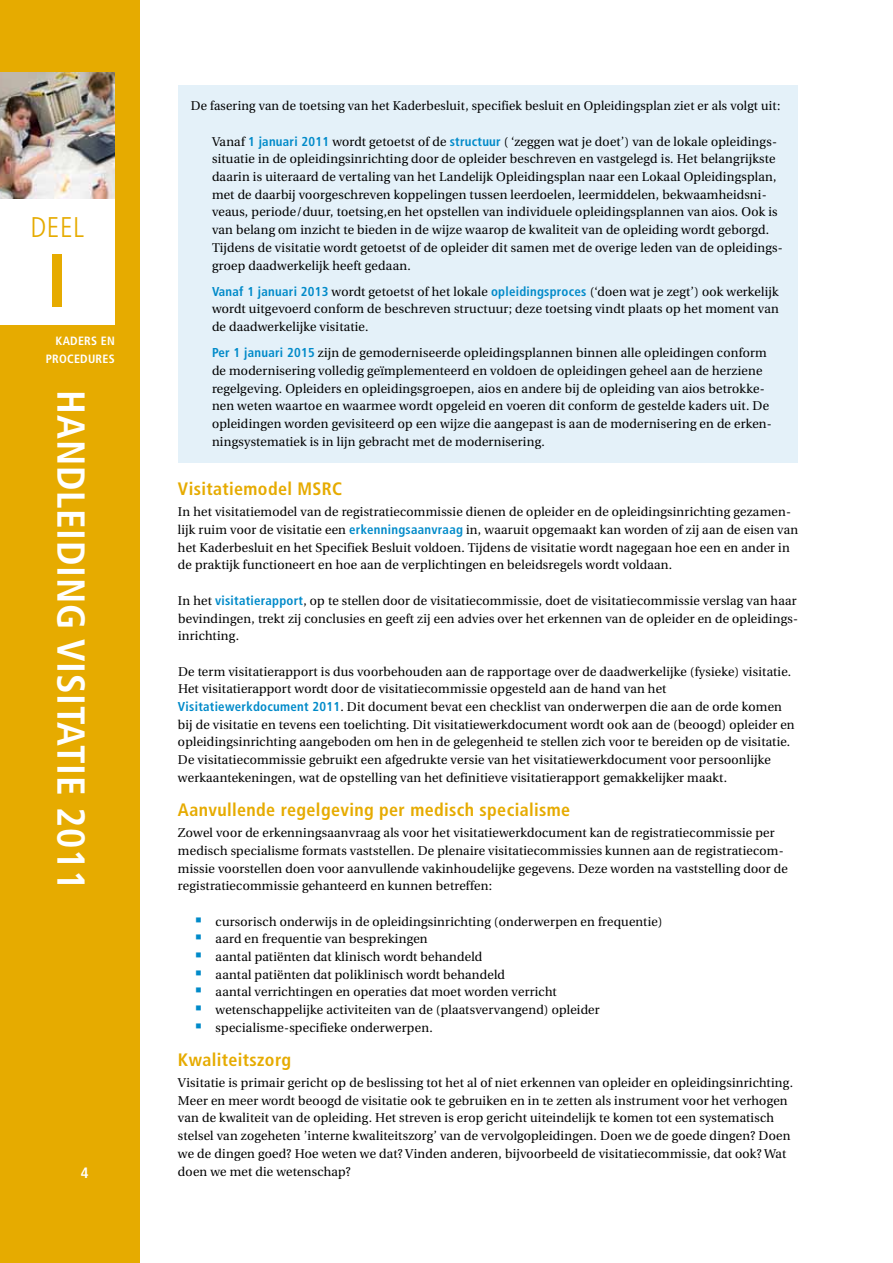
<style>
.page{position:relative;width:893px;height:1263px;background:#fff}
.page>*{position:absolute;margin:0;border:0;box-sizing:border-box;transform-origin:0 0}
.t1{font:700 condensed 75px "Frutiger LT Std";color:#e6ab00}
.t2{font:700 condensed 39px "Frutiger LT Std";letter-spacing:.02em;color:#fff}
.t3{font:300 condensed 28.5px "Frutiger LT Std";color:#e6ab00}
.t4{font:700 condensed 18px "Frutiger LT Std";letter-spacing:.02em;color:#e6ab00}
.t5{font:16.5px/17.7px "Utopia Headline";letter-spacing:.015em;color:#000}
.t6{font:700 condensed 15px "Frutiger LT Std";color:#fff}
.t7{font:700 condensed 12px/17.7px "Frutiger LT Std";letter-spacing:.02em;color:#fff;text-align:right}
.s1{font-family:"Frutiger LT Std";font-weight:700;font-stretch:condensed;font-size:12.9px;color:#008ac9}
</style>
<div class="page">
<div style="left:0;top:0;width:140px;height:1263px;background:#e6ab00"></div>
<div style="left:0;top:198px;width:115px;height:126px;background:#fff"></div>
<img style="left:0;top:72px;width:115px;height:126px">
<div style="left:178px;top:85px;width:620px;height:378px;background:#e4f1f9"></div>
<h3 class="t3" style="left:30px;top:211px;width:55px">Deel</h3>
<h1 class="t1" style="left:47px;top:236px;width:22px">I</h1>
<p class="t7" style="left:46px;top:332px;width:71px">Kaders en<br>Procedures</p>
<h2 class="t2" style="left:94px;top:390px;width:502px;rotate:90deg">handleiding Visitatie 2011</h2>
<p class="t6" style="left:81px;top:1164px;width:9px">4</p>
<p class="t5" style="left:191px;top:88px;width:591px;line-height:35.4px;text-align:right">De fasering van de toetsing van het Kaderbesluit, specifiek besluit en Opleidingsplan ziet er als volgt uit:<br>Vanaf <span class="s1">1 januari 2011</span> wordt getoetst of de <span class="s1">structuur</span> ( ‘zeggen wat je doet’) van de lokale opleidings-</p>
<p class="t5" style="left:212px;top:150px;width:572px">situatie in de opleidingsinrichting door de opleider beschreven en vastgelegd is. Het belangrijkste daarin is uiteraard de vertaling van het Landelijk Opleidingsplan naar een Lokaal Opleidingsplan, met de daarbij voorgeschreven koppelingen tussen leerdoelen, leermiddelen, bekwaamheidsni&shy;veaus, periode/duur, toetsing,en het opstellen van individuele opleidingsplannen van aios. Ook is van belang om inzicht te bieden in de wijze waarop de kwaliteit van de opleiding wordt geborgd.<br>Tijdens de visitatie wordt getoetst of de opleider dit samen met de overige leden van de opleidings&shy;groep daadwerkelijk heeft gedaan.</p>
<p class="t5" style="left:212px;top:283px;width:568px;text-align:justify"><span class="s1">Vanaf 1 januari 2013</span> wordt getoetst of het lokale <span class="s1">opleidingsproces</span> (‘doen wat je zegt’) ook werkelijk wordt uitgevoerd conform de beschreven structuur; deze toetsing vindt plaats op het moment van de daadwerkelijke visitatie.</p>
<p class="t5" style="left:212px;top:344px;width:561px"><span class="s1">Per 1 januari 2015</span> zijn de gemoderniseerde opleidingsplannen binnen alle opleidingen conform de modernisering volledig geïmplementeerd en voldoen de opleidingen geheel aan de herziene regelgeving. Opleiders en opleidingsgroepen, aios en andere bij de opleiding van aios betrokke&shy;nen weten waartoe en waarmee wordt opgeleid en voeren dit conform de gestelde kaders uit. De opleidingen worden gevisiteerd op een wijze die aangepast is aan de modernisering en de erken&shy;ningsystematiek is in lijn gebracht met de modernisering.</p>
<p class="t4" style="left:178px;top:478px;width:145px">Visitatiemodel MSRC</p>
<p class="t5" style="left:178px;top:503px;width:622px">In het visitatiemodel van de registratiecommissie dienen de opleider en de opleidingsinrichting gezamen&shy;lijk ruim voor de visitatie een <span class="s1">erkenningsaanvraag</span> in, waaruit opgemaakt kan worden of zij aan de eisen van het Kaderbesluit en het Specifiek Besluit voldoen. Tijdens de visitatie wordt nagegaan hoe een en ander in de praktijk functioneert en hoe aan de verplichtingen en beleidsregels wordt voldaan.</p>
<p class="t5" style="left:178px;top:592px;width:622px;text-align:justify">In het <span class="s1">visitatierapport</span>, op te stellen door de visitatiecommissie, doet de visitatiecommissie verslag van haar bevindingen, trekt zij conclusies en geeft zij een advies over het erkennen van de opleider en de opleidings&shy;inrichting.</p>
<p class="t5" style="left:178px;top:663px;width:618px">De term visitatierapport is dus voorbehouden aan de rapportage over de daadwerkelijke (fysieke) visitatie.<br>Het visitatierapport wordt door de visitatiecommissie opgesteld aan de hand van het <span class="s1">Visitatiewerkdocument 2011</span>. Dit document bevat een checklist van onderwerpen die aan de orde komen bij de visitatie en tevens een toelichting. Dit visitatiewerkdocument wordt ook aan de (beoogd) opleider en opleidingsinrichting aangeboden om hen in de gelegenheid te stellen zich voor te bereiden op de visitatie.<br>De visitatiecommissie gebruikt een afgedrukte versie van het visitatiewerkdocument voor persoonlijke werkaantekeningen, wat de opstelling van het definitieve visitatierapport gemakkelijker maakt.</p>
<p class="t4" style="left:178px;top:799px;width:394px">Aanvullende regelgeving per medisch specialisme</p>
<p class="t5" style="left:178px;top:824px;width:611px">Zowel voor de erkenningsaanvraag als voor het visitatiewerkdocument kan de registratiecommissie per medisch specialisme formats vaststellen. De plenaire visitatiecommissies kunnen aan de registratiecom&shy;missie voorstellen doen voor aanvullende vakinhoudelijke gegevens. Deze worden na vaststelling door de registratiecommissie gehanteerd en kunnen betreffen:</p>
<p class="t5" style="left:216px;top:913px;width:448px">cursorisch onderwijs in de opleidingsinrichting (onderwerpen en frequentie) aard en frequentie van besprekingen<br>aantal patiënten dat klinisch wordt behandeld<br>aantal patiënten dat poliklinisch wordt behandeld<br>aantal verrichtingen en operaties dat moet worden verricht wetenschappelijke activiteiten van de (plaatsvervangend) opleider specialisme-specifieke onderwerpen.</p>
<p class="t4" style="left:178px;top:1049px;width:115px">Kwaliteitszorg</p>
<p class="t5" style="left:178px;top:1074px;width:617px">Visitatie is primair gericht op de beslissing tot het al of niet erkennen van opleider en opleidingsinrichting.<br>Meer en meer wordt beoogd de visitatie ook te gebruiken en in te zetten als instrument voor het verhogen van de kwaliteit van de opleiding. Het streven is erop gericht uiteindelijk te komen tot een systematisch stelsel van zogeheten ’interne kwaliteitszorg’ van de vervolgopleidingen. Doen we de goede dingen? Doen we de dingen goed? Hoe weten we dat? Vinden anderen, bijvoorbeeld de visitatiecommissie, dat ook? Wat doen we met die wetenschap?</p>
</div>
